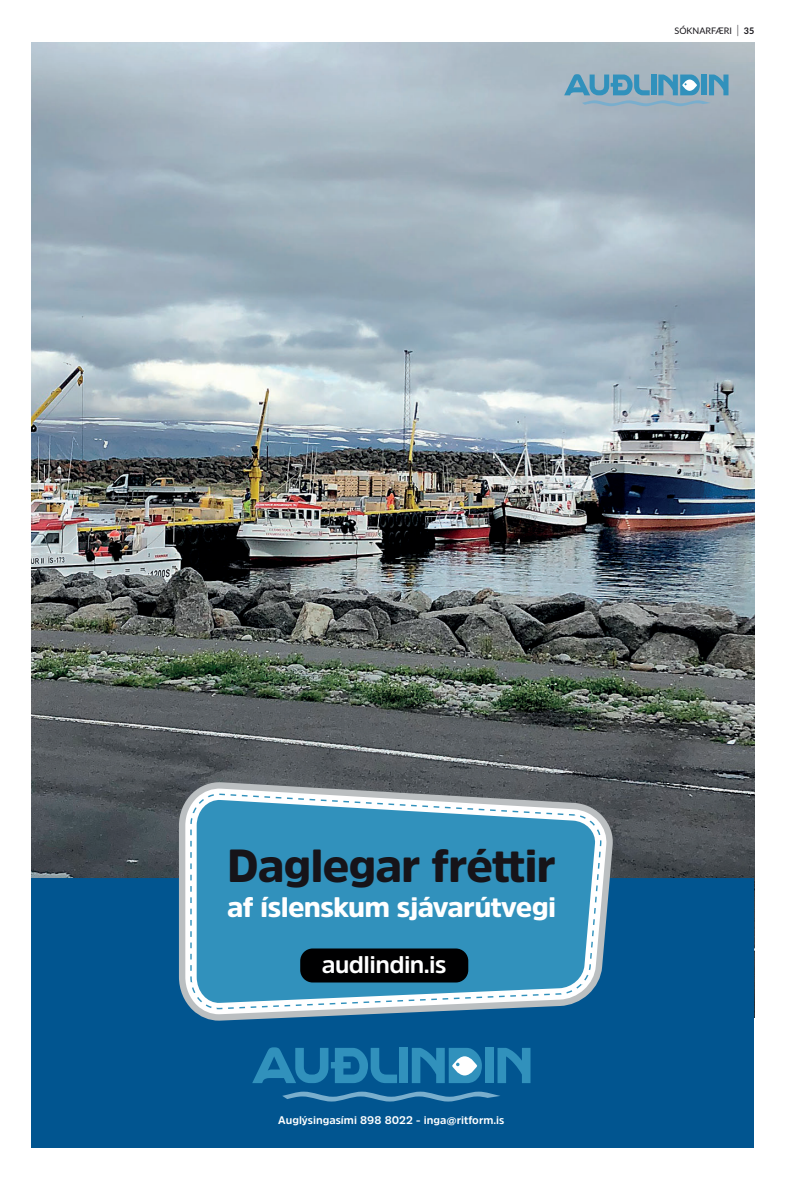
<style>
.page{position:relative;width:794px;height:1191px;background:#fff}
.page>*{position:absolute;margin:0;border:0;box-sizing:border-box;transform-origin:0 0}
.t1{font:900 46px "Amsi Pro";letter-spacing:-.025em;color:#161419}
.t2{font:900 28px "Amsi Pro";letter-spacing:-.025em;color:#fff}
.t3{font:700 24px "Amsi Pro";letter-spacing:-.025em;color:#fff}
.t4{font:700 11px "Amsi Pro";color:#fff}
.t5{font:9px "Lato";color:#151318}
.s1{font-weight:300;font-size:12px}
.s2{font-weight:700}
</style>
<div class="page">
<img style="left:31px;top:43px;width:723px;height:974px">
<div style="left:31px;top:878px;width:722px;height:270px;background:#015590"></div>
<svg style="left:179px;top:781px;width:434px;height:239px"></svg>
<svg style="left:185px;top:788px;width:422px;height:226px"></svg>
<svg style="left:190px;top:793px;width:411px;height:216px;background:#509fc2"></svg>
<svg style="left:564px;top:74px;width:164px;height:32px;background:#77a7bf"></svg>
<svg style="left:282px;top:1091px;width:218px;height:10px"></svg>
<svg style="left:252px;top:1047px;width:145px;height:36px"></svg>
<div style="left:399px;top:1047px;width:9px;height:36px;background:#3191bc"></div>
<div style="left:485px;top:1047px;width:8px;height:36px;background:#3191bc"></div>
<svg style="left:497px;top:1048px;width:33px;height:35px"></svg>
<svg style="left:412px;top:1048px;width:70px;height:35px"></svg>
<div style="left:300px;top:948px;width:168px;height:34px;background:#000001;border-radius:12px"></div>
<p class="t5" style="left:674px;top:27px;width:81px">SÓKNARFÆRI <span class="s1">|</span> <span class="s2">35</span></p>
<h1 class="t1" style="left:227px;top:839px;width:330px">Daglegar fréttir</h1>
<h2 class="t2" style="left:227px;top:891px;width:330px">af íslenskum sjávarútvegi</h2>
<h3 class="t3" style="left:322px;top:956px;width:126px">audlindin.is</h3>
<p class="t4" style="left:278px;top:1115px;width:228px">Auglýsingasími 898 8022 - inga@ritform.is</p>
</div>
